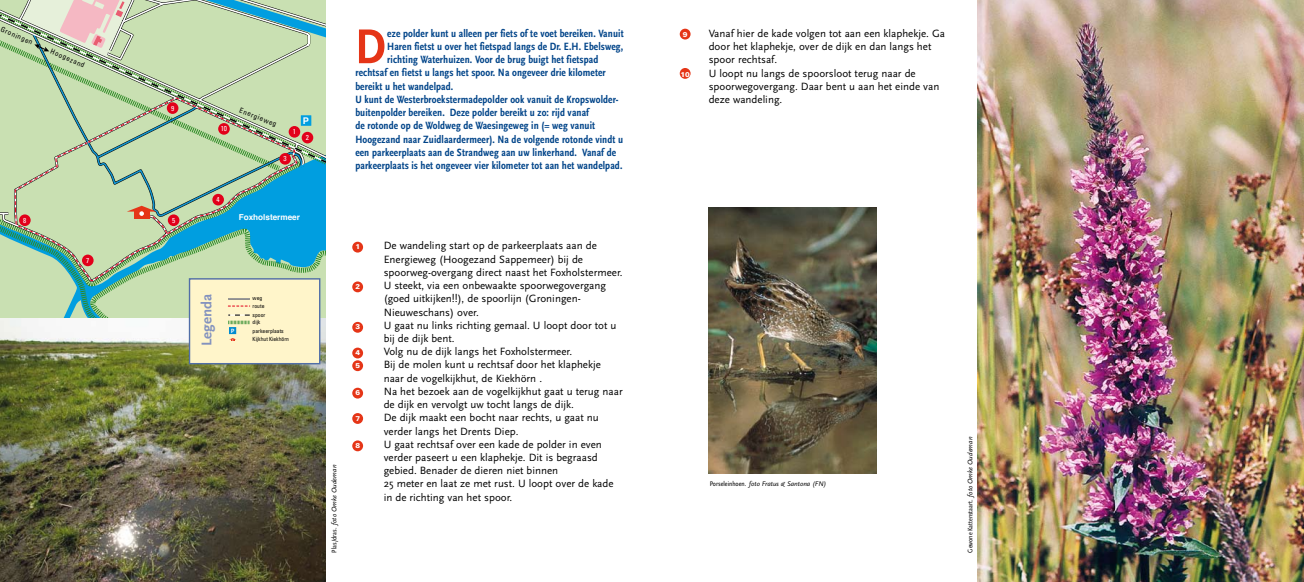
<style>
.page{position:relative;width:1304px;height:582px;background:#fff}
.page>*{position:absolute;margin:0;border:0;box-sizing:border-box;transform-origin:0 0}
.t1{font:51px "Scala Sans Bold Con";color:#e53517}
.t2{font:700 14.7px "Scala Sans";color:#8392be}
.t3{font:11px/13.2px "Scala Sans";color:#000}
.t4{font:11px "Scala Sans Bold Con";letter-spacing:.01em;color:#004489}
.t5{font:700 9.2px "Helvetica";color:#fff}
.t6{font:700 8.2px "Helvetica";color:#fff}
.t7{font:condensed 7.2px "Univers";color:#000}
.t8{font:condensed 7.2px "Univers";color:#fff}
.t9{font:italic 7px "Scala Sans";color:#000}
.t10{font:7px "Scala Sans Regular Con";color:#000}
.t11{font:900 7px "Univers";color:#fff}
.t12{font:700 6.4px "Scala Sans";color:#fff}
.t13{font:condensed 5.7px/8.3px "Univers";color:#000}
.s1{font-family:"Scala Sans Regular Con";font-style:normal}
.s2{font-family:"Scala Sans";font-style:italic}
</style>
<div class="page">
<img style="left:0;top:317px;width:326px;height:264px">
<img style="left:978px;top:0;width:326px;height:581px">
<div style="left:352px;top:241px;width:11px;height:11px;background:#e53517;border-radius:50%"></div>
<div style="left:680px;top:29px;width:11px;height:10px;background:#e53517;border-radius:50%"></div>
<div style="left:680px;top:68px;width:11px;height:11px;background:#e53517;border-radius:50%"></div>
<div style="left:352px;top:281px;width:11px;height:11px;background:#e53517;border-radius:50%"></div>
<div style="left:352px;top:321px;width:11px;height:11px;background:#e53517;border-radius:50%"></div>
<div style="left:352px;top:360px;width:11px;height:11px;background:#e53517;border-radius:50%"></div>
<div style="left:352px;top:347px;width:11px;height:11px;background:#e53517;border-radius:50%"></div>
<div style="left:352px;top:412px;width:11px;height:11px;background:#e53517;border-radius:50%"></div>
<div style="left:352px;top:440px;width:11px;height:11px;background:#e53517;border-radius:50%"></div>
<div style="left:352px;top:387px;width:11px;height:11px;background:#e53517;border-radius:50%"></div>
<svg style="left:0;top:283px;width:326px;height:34px"></svg>
<svg style="left:0;top:175px;width:326px;height:107px"></svg>
<svg style="left:14px;top:175px;width:284px;height:107px"></svg>
<svg style="left:0;top:61px;width:326px;height:114px"></svg>
<div style="left:289px;top:126px;width:11px;height:11px;background:#e2001a;border-radius:50%"></div>
<div style="left:302px;top:132px;width:11px;height:11px;background:#e2001a;border-radius:50%"></div>
<div style="left:279px;top:153px;width:12px;height:11px;background:#e2001a;border-radius:50%"></div>
<div style="left:218px;top:123px;width:12px;height:11px;background:#e2001a;border-radius:50%"></div>
<div style="left:167px;top:102px;width:11px;height:12px;background:#e2001a;border-radius:50%"></div>
<div style="left:19px;top:214px;width:12px;height:12px;background:#e2001a;border-radius:50%"></div>
<div style="left:82px;top:254px;width:12px;height:12px;background:#e2001a;border-radius:50%"></div>
<div style="left:168px;top:214px;width:11px;height:12px;background:#e2001a;border-radius:50%"></div>
<div style="left:212px;top:194px;width:12px;height:11px;background:#e2001a;border-radius:50%"></div>
<div style="left:134px;top:211px;width:16px;height:7px;background:#e53517"></div>
<svg style="left:127px;top:205px;width:30px;height:11px"></svg>
<svg style="left:0;top:0;width:326px;height:61px"></svg>
<img style="left:709px;top:207px;width:168px;height:265px">
<div style="left:190px;top:278px;width:130px;height:85px;background:#fff5ca"></div>
<div style="left:189px;top:278px;width:131px;height:86px;border:1px solid #516ea7"></div>
<svg style="left:228px;top:298px;width:22px;height:1px"></svg>
<svg style="left:228px;top:305px;width:22px;height:1px"></svg>
<svg style="left:228px;top:314px;width:22px;height:27px"></svg>
<p class="t7" style="left:3px;top:24px;width:36px;rotate:24deg">Groningen</p>
<p class="t7" style="left:53px;top:46px;width:38px;rotate:24deg">Hoogezand</p>
<p class="t8" style="left:23px;top:215px;width:5px">8</p>
<p class="t8" style="left:86px;top:255px;width:5px">7</p>
<p class="t8" style="left:171px;top:103px;width:5px">9</p>
<p class="t8" style="left:172px;top:215px;width:5px">5</p>
<p class="t8" style="left:221px;top:124px;width:8px">10</p>
<p class="t7" style="left:241px;top:105px;width:41px;rotate:21deg">Energieweg</p>
<p class="t8" style="left:293px;top:127px;width:5px">1</p>
<p class="t8" style="left:284px;top:154px;width:5px">3</p>
<p class="t5" style="left:303px;top:112px;width:8px">P</p>
<p class="t8" style="left:306px;top:133px;width:5px">2</p>
<p class="t8" style="left:217px;top:195px;width:5px">4</p>
<p class="t6" style="left:239px;top:210px;width:63px">Foxholstermeer</p>
<h2 class="t2" style="left:199px;top:346px;width:54px;rotate:-90deg">Legenda</h2>
<p class="t12" style="left:231px;top:327px;width:5px">P</p>
<p class="t13" style="left:253px;top:293px;width:13px">weg route</p>
<p class="t13" style="left:253px;top:310px;width:14px">spoor</p>
<p class="t13" style="left:253px;top:317px;width:38px">dijk parkeerplaats<br>Kijkhut Kiekhörn</p>
<h1 class="t1" style="left:355px;top:19px;width:32px">D</h1>
<p class="t4" style="left:387px;top:27px;width:238px">eze polder kunt u alleen per fiets of te voet bereiken. Vanuit</p>
<p class="t4" style="left:387px;top:40px;width:238px">Haren fietst u over het fietspad langs de Dr. E.H. Ebelsweg,</p>
<p class="t4" style="left:387px;top:54px;width:213px">richting Waterhuizen. Voor de brug buigt het fietspad</p>
<p class="t4" style="left:355px;top:67px;width:252px">rechtsaf en fietst u langs het spoor. Na ongeveer drie kilometer</p>
<p class="t4" style="left:355px;top:80px;width:99px">bereikt u het wandelpad.</p>
<p class="t4" style="left:355px;top:93px;width:265px">U kunt de Westerbroekstermadepolder ook vanuit de Kropswolder-</p>
<p class="t4" style="left:355px;top:106px;width:235px">buitenpolder bereiken. Deze polder bereikt u zo: rijd vanaf</p>
<p class="t4" style="left:355px;top:120px;width:241px">de rotonde op de Woldweg de Waesingeweg in (= weg vanuit</p>
<p class="t4" style="left:355px;top:133px;width:269px">Hoogezand naar Zuidlaardermeer). Na de volgende rotonde vindt u</p>
<p class="t4" style="left:355px;top:146px;width:262px">een parkeerplaats aan de Strandweg aan uw linkerhand. Vanaf de</p>
<p class="t4" style="left:355px;top:159px;width:269px">parkeerplaats is het ongeveer vier kilometer tot aan het wandelpad.</p>
<p class="t9" style="left:330px;top:552px;width:89px;rotate:-90deg"><span class="s1">Plas/dras.</span> foto Omke Oudeman</p>
<p class="t11" style="left:355px;top:242px;width:6px">1</p>
<p class="t3" style="left:384px;top:239px;width:240px">De wandeling start op de parkeerplaats aan de<br>Energieweg (Hoogezand Sappemeer) bij de spoorweg-overgang direct naast het Foxholstermeer.</p>
<p class="t11" style="left:355px;top:282px;width:6px">2</p>
<p class="t3" style="left:384px;top:279px;width:224px">U steekt, via een onbewaakte spoorwegovergang (goed uitkijken!!), de spoorlijn (Groningen-<br>Nieuweschans) over.</p>
<p class="t11" style="left:355px;top:321px;width:6px">3</p>
<p class="t3" style="left:384px;top:318px;width:234px">U gaat nu links richting gemaal. U loopt door tot u bij de dijk bent.</p>
<p class="t11" style="left:355px;top:348px;width:6px">4</p>
<p class="t3" style="left:384px;top:345px;width:190px">Volg nu de dijk langs het Foxholstermeer.</p>
<p class="t11" style="left:355px;top:361px;width:6px">5</p>
<p class="t3" style="left:384px;top:358px;width:219px">Bij de molen kunt u rechtsaf door het klaphekje naar de vogelkijkhut, de Kiekhörn .</p>
<p class="t11" style="left:355px;top:387px;width:6px">6</p>
<p class="t3" style="left:384px;top:384px;width:241px">Na het bezoek aan de vogelkijkhut gaat u terug naar de dijk en vervolgt uw tocht langs de dijk.</p>
<p class="t11" style="left:355px;top:414px;width:6px">7</p>
<p class="t3" style="left:384px;top:411px;width:217px">De dijk maakt een bocht naar rechts, u gaat nu verder langs het Drents Diep.</p>
<p class="t11" style="left:355px;top:440px;width:6px">8</p>
<p class="t3" style="left:384px;top:437px;width:231px">U gaat rechtsaf over een kade de polder in even verder paseert u een klaphekje. Dit is begraasd gebied. Benader de dieren niet binnen<br>25 meter en laat ze met rust. U loopt over de kade in de richting van het spoor.</p>
<p class="t11" style="left:683px;top:30px;width:6px">9</p>
<p class="t3" style="left:709px;top:27px;width:238px">Vanaf hier de kade volgen tot aan een klaphekje. Ga door het klaphekje, over de dijk en dan langs het spoor rechtsaf.</p>
<p class="t11" style="left:680px;top:70px;width:11px">10</p>
<p class="t3" style="left:709px;top:66px;width:232px">U loopt nu langs de spoorsloot terug naar de spoorwegovergang. Daar bent u aan het einde van deze wandeling.</p>
<p class="t9" style="left:710px;top:479px;width:118px"><span class="s1">Porseleinhoen.</span> foto Fratus &amp; Santona (FN)</p>
<p class="t10" style="left:966px;top:552px;width:117px;rotate:-90deg">Gewone Kattenstaart. <span class="s2">foto Omke Oudeman</span></p>
</div>
